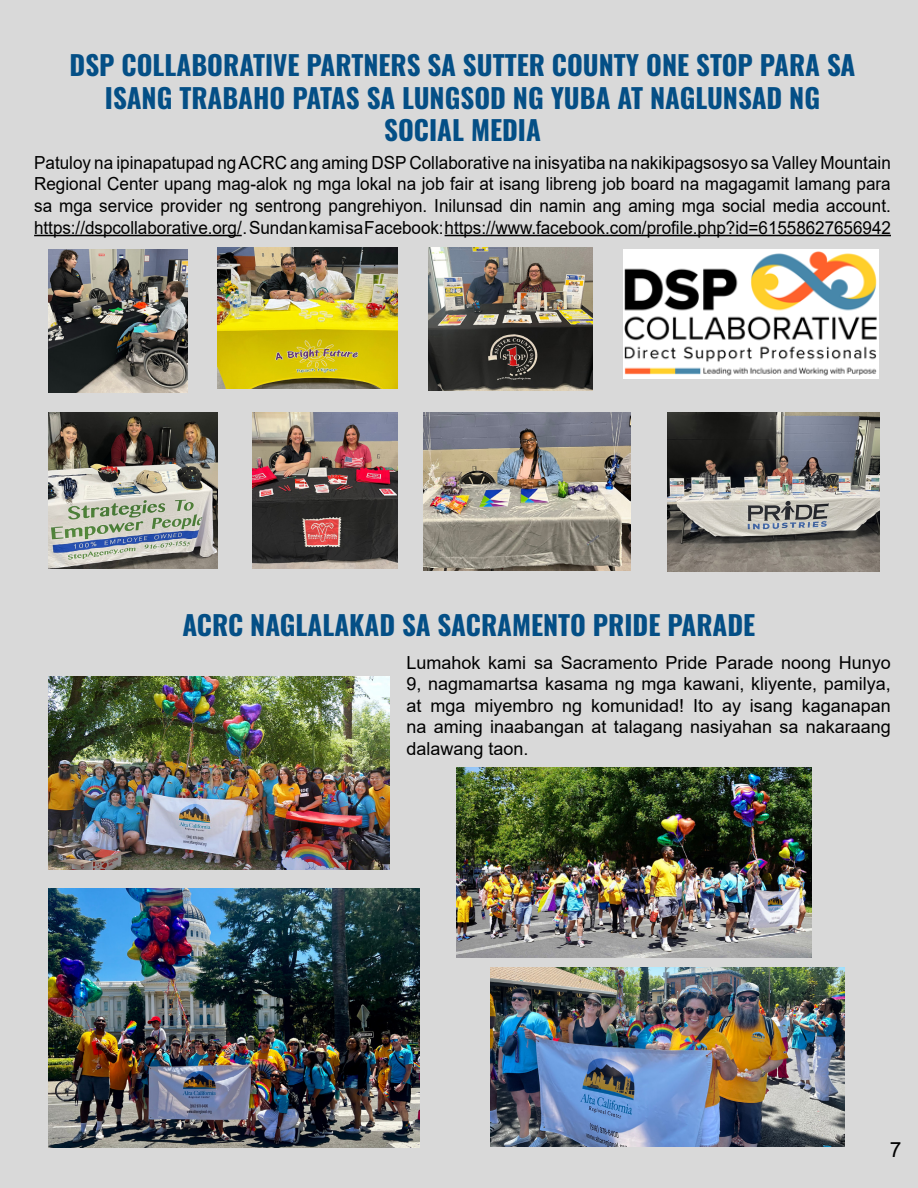
<style>
.page{position:relative;width:918px;height:1188px;background:#d9d9d9}
.page>*{position:absolute;margin:0;border:0;box-sizing:border-box;transform-origin:0 0}
.t1{font:700 27px/32.4px "Oswald";color:#044f86;text-align:center}
.t2{font:21px "Arial";color:#000}
.t3{font:18px/21.6px "Arial";color:#000;text-align:justify;scale:.95 1}
.t4{font:18px/21.6px "Arial";color:#000;text-align:justify}
</style>
<div class="page">
<img style="left:667px;top:412px;width:213px;height:160px">
<img style="left:252px;top:412px;width:145px;height:156px">
<img style="left:429px;top:247px;width:164px;height:143px">
<img style="left:49px;top:412px;width:168px;height:156px">
<img style="left:423px;top:412px;width:207px;height:159px">
<img style="left:218px;top:247px;width:180px;height:141px">
<img style="left:49px;top:249px;width:138px;height:143px">
<img style="left:623px;top:249px;width:256px;height:130px">
<img style="left:49px;top:888px;width:371px;height:259px">
<img style="left:490px;top:968px;width:354px;height:179px">
<img style="left:49px;top:677px;width:341px;height:192px">
<img style="left:457px;top:767px;width:354px;height:190px">
<hr style="left:34px;top:235px;width:208px;height:1px;background:#000">
<hr style="left:445px;top:235px;width:446px;height:1px;background:#000">
<p class="t1" style="left:70px;top:47px;width:787px">DSP COLLABORATIVE PARTNERS SA SUTTER COUNTY ONE STOP PARA SA<br>ISANG TRABAHO PATAS SA LUNGSOD NG YUBA AT NAGLUNSAD NG<br>SOCIAL MEDIA</p>
<p class="t3" style="left:34px;top:152px;width:903px">Patuloy na ipinapatupad ng ACRC ang aming DSP Collaborative na inisyatiba na nakikipagsosyo sa Valley Mountain Regional Center upang mag-alok ng mga lokal na job fair at isang libreng job board na magagamit lamang para sa mga service provider ng sentrong pangrehiyon. Inilunsad din namin ang aming mga social media account. https://dspcollaborative.org/ . Sundan kami sa Facebook: https://www.facebook.com/profile.php?id=61558627656942</p>
<p class="t1" style="left:182px;top:607px;width:575px">ACRC NAGLALAKAD SA SACRAMENTO PRIDE PARADE</p>
<p class="t4" style="left:407px;top:651px;width:486px">Lumahok kami sa Sacramento Pride Parade noong Hunyo 9, nagmamartsa kasama ng mga kawani, kliyente, pamilya, at mga miyembro ng komunidad! Ito ay isang kaganapan na aming inaabangan at talagang nasiyahan sa nakaraang dalawang taon.</p>
<p class="t2" style="left:890px;top:1135px;width:13px">7</p>
</div>
